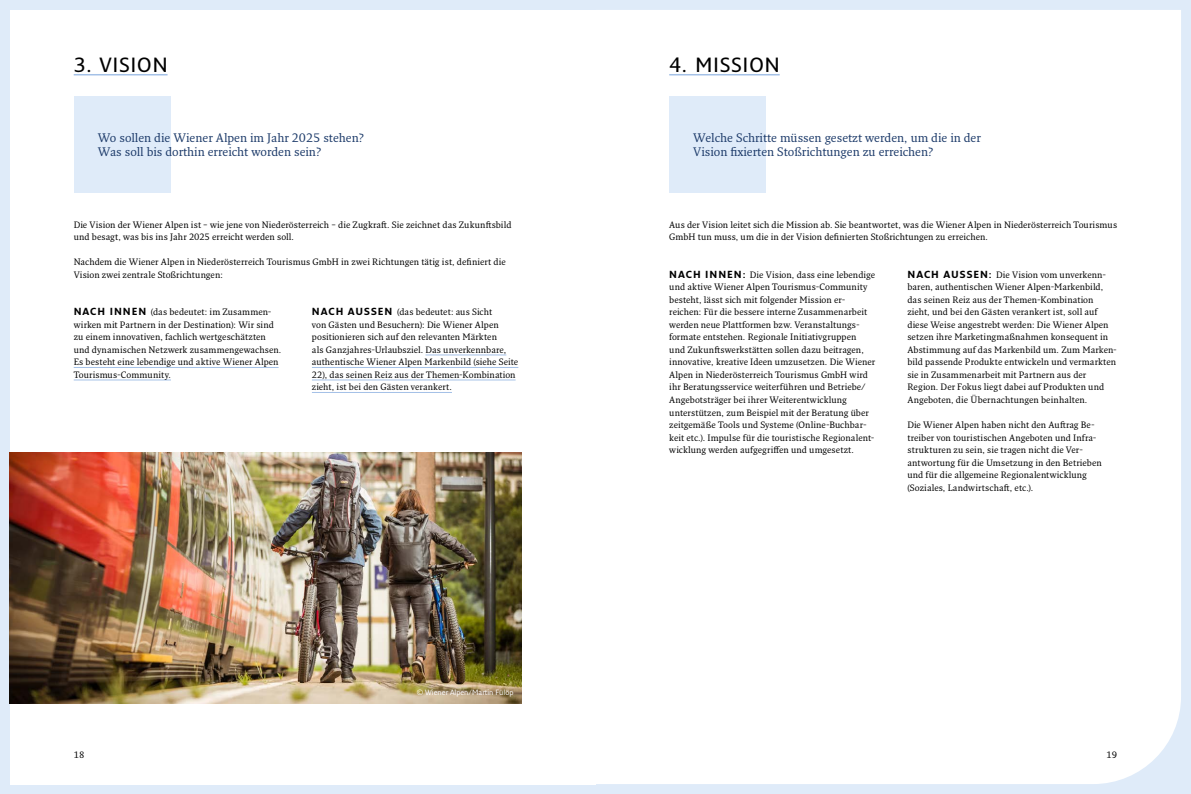
<style>
.page{position:relative;width:1191px;height:794px;background:#fff}
.page>*{position:absolute;margin:0;border:0;box-sizing:border-box;transform-origin:0 0}
.t1{font:600 20px "Fresco Sans Pro";letter-spacing:.065em;color:#000}
.t2{font:12px/14px "Fresco Pro";color:#1d3b6a}
.t3{font:9px/12.5px "Fresco Pro";letter-spacing:.005em;color:#000}
.t4{font:7.5px "Fresco Sans Pro";color:#fff}
.s1{font-family:"Fresco Sans Pro";font-weight:700;font-size:10px}
</style>
<div class="page">
<div style="left:595px;top:0;width:596px;height:794px;background:#dfebf9"></div>
<div style="left:595px;top:10px;width:586px;height:774px;background:#fff"></div>
<div style="left:0;top:0;width:595px;height:794px;background:#dfebf9"></div>
<div style="left:10px;top:10px;width:585px;height:774px;background:#fff"></div>
<hr style="left:74px;top:74px;width:94px;height:1px;background:#a4c1e7">
<hr style="left:74px;top:367px;width:205px;height:1px;background:#a4c1e7">
<hr style="left:74px;top:379px;width:97px;height:1px;background:#a4c1e7">
<hr style="left:425px;top:354px;width:81px;height:1px;background:#a4c1e7">
<hr style="left:312px;top:367px;width:206px;height:1px;background:#a4c1e7">
<hr style="left:312px;top:379px;width:203px;height:1px;background:#a4c1e7">
<hr style="left:312px;top:392px;width:140px;height:1px;background:#a4c1e7">
<img style="left:10px;top:453px;width:512px;height:250px">
<div style="left:74px;top:96px;width:97px;height:97px;background:#dfebf9"></div>
<div style="left:669px;top:96px;width:97px;height:97px;background:#dfebf9"></div>
<hr style="left:669px;top:74px;width:110px;height:1px;background:#a4c1e7">
<h1 class="t1" style="left:74px;top:52px;width:95px">3. VISION</h1>
<h1 class="t1" style="left:669px;top:52px;width:112px">4. MISSION</h1>
<h2 class="t2" style="left:98px;top:131px;width:268px">Wo sollen die Wiener Alpen im Jahr 2025 stehen?<br>Was soll bis dorthin erreicht worden sein?</h2>
<h2 class="t2" style="left:693px;top:131px;width:289px">Welche Schritte müssen gesetzt werden, um die in der<br>Vision fixierten Stoßrichtungen zu erreichen?</h2>
<p class="t3" style="left:74px;top:218px;width:439px">Die Vision der Wiener Alpen ist – wie jene von Niederösterreich – die Zugkraft. Sie zeichnet das Zukunftsbild und besagt, was bis ins Jahr 2025 erreicht werden soll.</p>
<p class="t3" style="left:74px;top:256px;width:433px">Nachdem die Wiener Alpen in Niederösterreich Tourismus GmbH in zwei Richtungen tätig ist, definiert die<br>Vision zwei zentrale Stoßrichtungen:</p>
<p class="t3" style="left:312px;top:306px;width:208px"><span class="s1">NACH AUSSEN</span> (das bedeutet: aus Sicht<br>von Gästen und Besuchern): Die Wiener Alpen positionieren sich auf den relevanten Märkten<br>als Ganzjahres-Urlaubsziel. Das unverkennbare, authentische Wiener Alpen Markenbild (siehe Seite 22), das seinen Reiz aus der Themen-Kombination zieht, ist bei den Gästen verankert.</p>
<p class="t3" style="left:74px;top:306px;width:209px"><span class="s1">NACH INNEN</span> (das bedeutet: im Zusammen&shy;wirken mit Partnern in der Destination): Wir sind zu einem innovativen, fachlich wertgeschätzten und dynamischen Netzwerk zusammengewachsen.<br>Es besteht eine lebendige und aktive Wiener Alpen Tourismus-Community.</p>
<p class="t4" style="left:417px;top:687px;width:98px">© Wiener Alpen/Martin Fülöp</p>
<p class="t3" style="left:669px;top:218px;width:449px">Aus der Vision leitet sich die Mission ab. Sie beantwortet, was die Wiener Alpen in Niederösterreich Tourismus<br>GmbH tun muss, um die in der Vision definierten Stoßrichtungen zu erreichen.</p>
<p class="t3" style="left:669px;top:268px;width:207px"><span class="s1">NACH INNEN:</span> Die Vision, dass eine lebendige und aktive Wiener Alpen Tourismus-Community besteht, lässt sich mit folgender Mission er&shy;reichen: Für die bessere interne Zusammenarbeit werden neue Plattformen bzw. Veranstaltungs&shy;formate entstehen. Regionale Initiativgruppen<br>und Zukunftswerkstätten sollen dazu beitragen, innovative, kreative Ideen umzusetzen. Die Wiener Alpen in Niederösterreich Tourismus GmbH wird ihr Beratungsservice weiterführen und Betriebe/ Angebotsträger bei ihrer Weiterentwicklung unterstützen, zum Beispiel mit der Beratung über zeitgemäße Tools und Systeme (Online-Buchbar&shy;keit etc.). Impulse für die touristische Regionalent&shy;wicklung werden aufgegriffen und umgesetzt.</p>
<p class="t3" style="left:907px;top:268px;width:211px"><span class="s1">NACH AUSSEN:</span> Die Vision vom unverkenn&shy;baren, authentischen Wiener Alpen-Markenbild, das seinen Reiz aus der Themen-Kombination zieht, und bei den Gästen verankert ist, soll auf diese Weise angestrebt werden: Die Wiener Alpen setzen ihre Marketingmaßnahmen konsequent in Abstimmung auf das Markenbild um. Zum Marken&shy;bild passende Produkte entwickeln und vermarkten sie in Zusammenarbeit mit Partnern aus der Region. Der Fokus liegt dabei auf Produkten und Angeboten, die Übernachtungen beinhalten.</p>
<p class="t3" style="left:907px;top:418px;width:196px">Die Wiener Alpen haben nicht den Auftrag Be&shy;treiber von touristischen Angeboten und Infra&shy;strukturen zu sein, sie tragen nicht die Ver&shy;antwortung für die Umsetzung in den Betrieben und für die allgemeine Regionalentwicklung (Soziales, Landwirtschaft, etc.).</p>
<p class="t3" style="left:74px;top:748px;width:12px">18</p>
<p class="t3" style="left:1106px;top:748px;width:12px">19</p>
</div>
